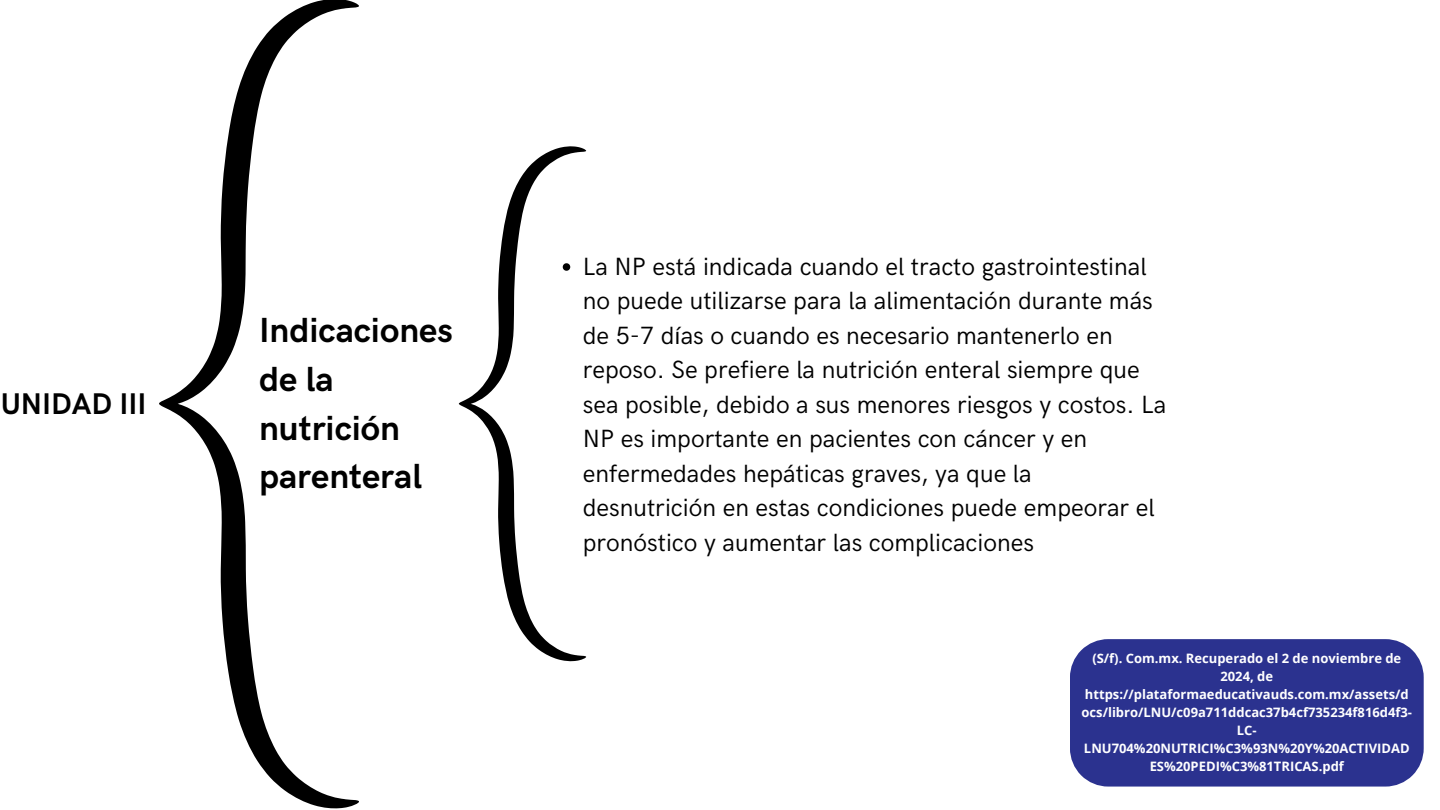
<style>
.page{position:relative;width:1440px;height:810px;background:#fff}
.page>*{position:absolute;margin:0;border:0;box-sizing:border-box;transform-origin:0 0}
.t1{font:700 35px/48.8px "HK Grotesk";color:#000}
.t2{font:700 30px "HK Grotesk";color:#000}
.t3{font:25px/34.5px "HK Grotesk";color:#000}
.t4{font:700 13px/18px "Open Sans";color:#fff;text-align:center}
</style>
<div class="page">
<svg style="left:159px;top:0;width:200px;height:809px"></svg>
<svg style="left:459px;top:146px;width:127px;height:515px"></svg>
<svg style="left:563px;top:263px;width:7px;height:8px"></svg>
<div style="left:1070px;top:639px;width:354px;height:148px;background:#2b328f"></div>
<p class="t2" style="left:1px;top:387px;width:147px">UNIDAD III</p>
<h2 class="t1" style="left:259px;top:307px;width:195px">Indicaciones de la nutrición parenteral</h2>
<p class="t3" style="left:583px;top:250px;width:585px">La NP está indicada cuando el tracto gastrointestinal no puede utilizarse para la alimentación durante más de 5-7 días o cuando es necesario mantenerlo en reposo. Se prefiere la nutrición enteral siempre que sea posible, debido a sus menores riesgos y costos. La NP es importante en pacientes con cáncer y en enfermedades hepáticas graves, ya que la desnutrición en estas condiciones puede empeorar el pronóstico y aumentar las complicaciones</p>
<p class="t4" style="left:1081px;top:649px;width:332px">(S/f). Com.mx. Recuperado el 2 de noviembre de 2024, de https://plataformaeducativauds.com.mx/assets/d ocs/libro/LNU/c09a711ddcac37b4cf735234f816d4f3- LC-LNU704%20NUTRICI%C3%93N%20Y%20ACTIVIDAD ES%20PEDI%C3%81TRICAS.pdf</p>
</div>
